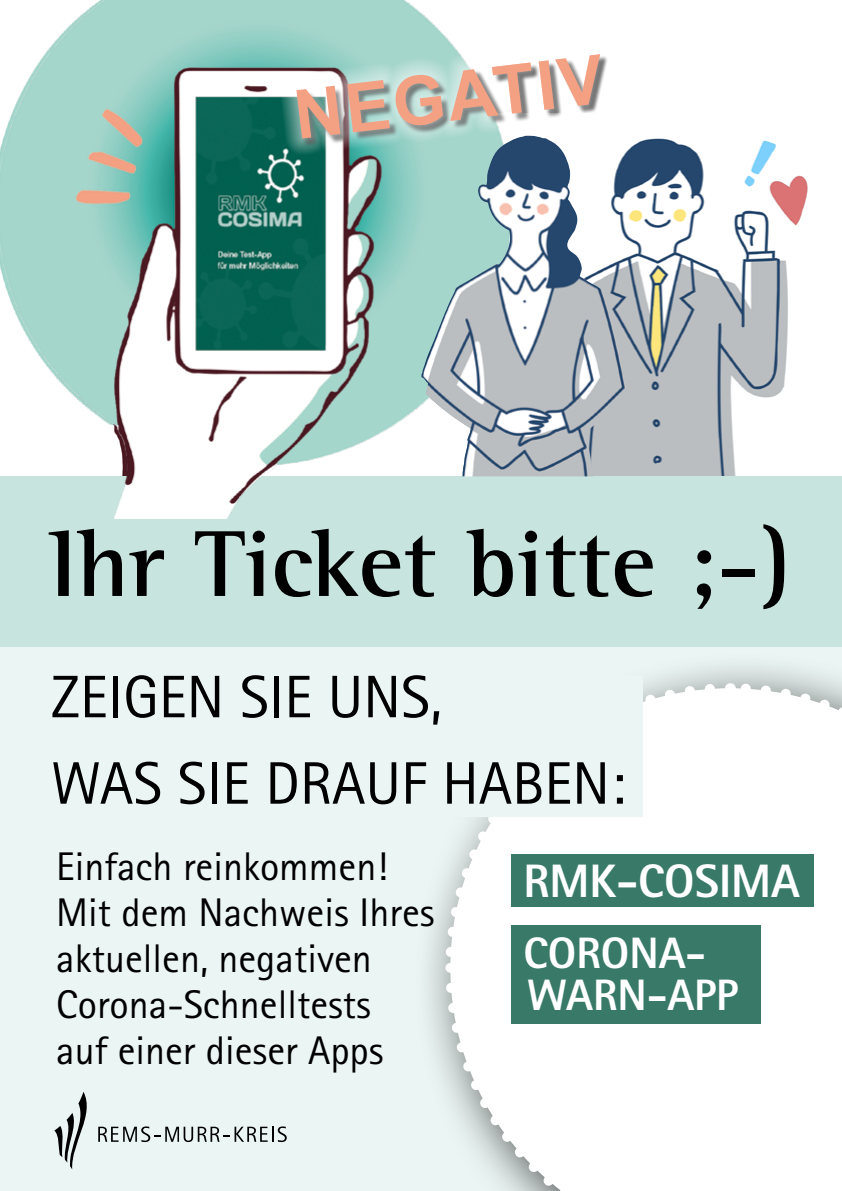
<style>
.page{position:relative;width:842px;height:1191px;background:#fff}
.page>*{position:absolute;margin:0;border:0;box-sizing:border-box;transform-origin:0 0}
.t1{font:700 96px "Rotis Semi Serif Pro";color:#000}
.t2{font:700 67.8px "Arial";color:#f4a083}
.t3{font:60px/72px "Rotis Sans Serif Pro";color:#000}
.t4{font:800 47px "Rotis Sans Serif Pro";color:#fff}
.t5{font:800 44px/42px "Rotis Sans Serif Pro";color:#fff}
.t6{font:40px/46px "Rotis Sans Serif Pro";color:#000}
</style>
<div class="page">
<img style="left:631px;top:138px;width:177px;height:338px">
<img style="left:564px;top:147px;width:67px;height:329px">
<div style="left:1px;top:641px;width:841px;height:550px;background:#ebf5f3"></div>
<div style="left:411px;top:649px;width:431px;height:542px;background:#000;opacity:.75"></div>
<svg style="left:440px;top:816px;width:189px;height:152px;background:#f3f6f6"></svg>
<svg style="left:440px;top:977px;width:189px;height:214px;background:#f7f9f8"></svg>
<svg style="left:446px;top:962px;width:154px;height:229px;background:#f2f4f4"></svg>
<div style="left:629px;top:678px;width:213px;height:513px;background:#fff"></div>
<div style="left:51px;top:676px;width:591px;height:140px;background:#ebf5f3"></div>
<svg style="left:54px;top:1092px;width:233px;height:77px"></svg>
<div style="left:1px;top:476px;width:841px;height:170px;background:#c7e4de"></div>
<img style="left:0;top:0;width:564px;height:518px">
<svg style="left:278px;top:34px;width:347px;height:125px"></svg>
<div style="left:512px;top:853px;width:302px;height:53px;background:#387968"></div>
<div style="left:512px;top:925px;width:249px;height:58px;background:#387968"></div>
<div style="left:512px;top:971px;width:249px;height:52px;background:#387968"></div>
<h2 class="t2" style="left:288px;top:69px;width:312px;rotate:-7deg">NEGATIV</h2>
<h1 class="t1" style="left:49px;top:505px;width:743px">Ihr Ticket bitte ;-)</h1>
<h3 class="t3" style="left:51px;top:654px;width:576px;line-height:86.4px">ZEIGEN SIE UNS,<br>WAS SIE DRAUF HABEN:</h3>
<h3 class="t3" style="left:51px;top:661px;width:576px;text-indent:29px">E<br>WAS SIE DRAUF HABEN:</h3>
<p class="t6" style="left:56px;top:843px;width:380px">Einfach reinkommen!<br>Mit dem Nachweis Ihres aktuellen, negativen<br>Corona-Schnelltests<br>auf einer dieser Apps</p>
<p class="t4" style="left:523px;top:850px;width:278px">RMK-COSIMA</p>
<p class="t5" style="left:523px;top:932px;width:216px">CORONA-<br>WARN-APP</p>
</div>
